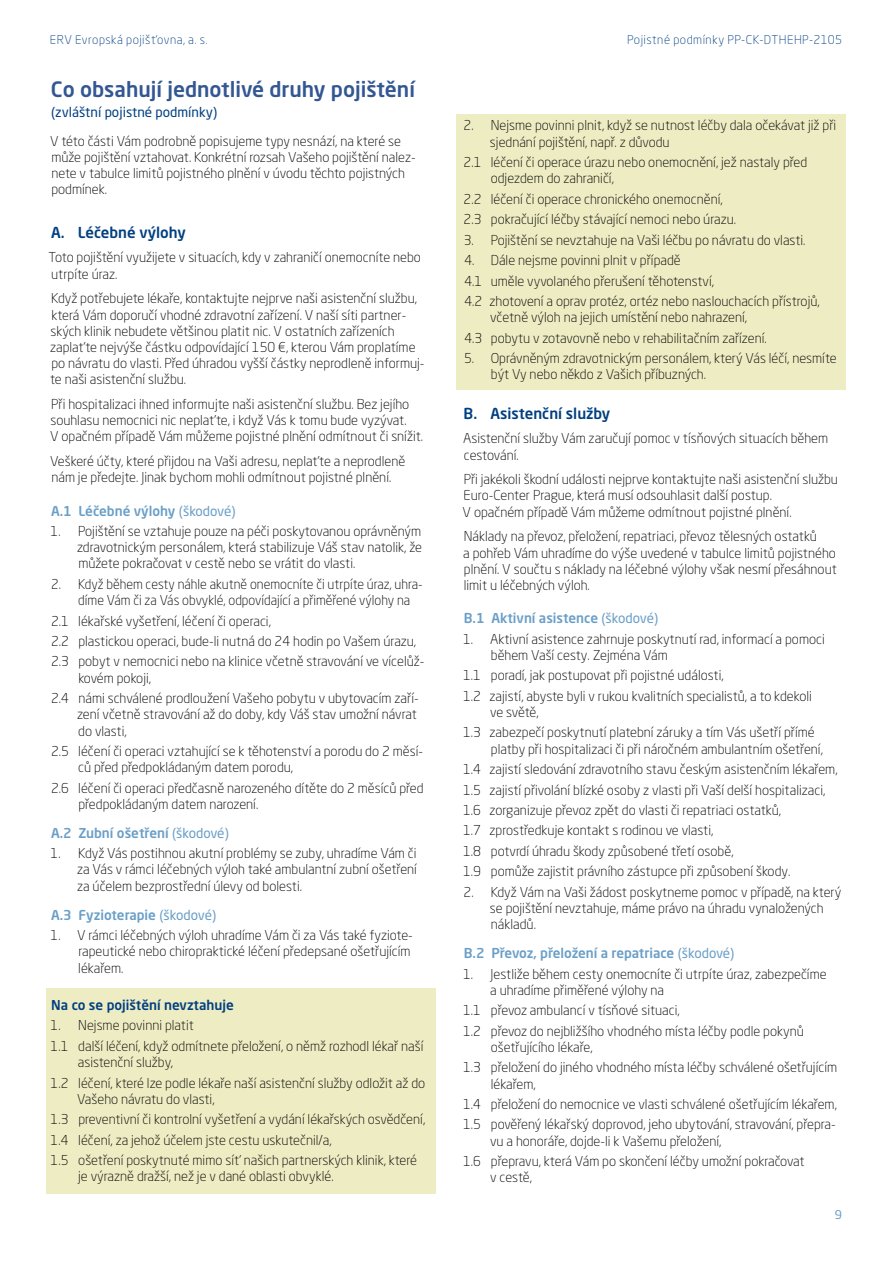
<style>
.page{position:relative;width:893px;height:1263px;background:#fff}
.page>*{position:absolute;margin:0;border:0;box-sizing:border-box;transform-origin:0 0}
.t1{font:500 21px "Neo Sans Pro";color:#335793}
.t2{font:500 15px "Neo Sans Pro";color:#003f81}
.t3{font:300 13.5px/16.2px "Neo Sans Pro";color:#000}
.t4{font:500 13.5px "Neo Sans Pro";color:#6a9fc7}
.t5{font:13.5px "Neo Sans Pro";color:#003f81}
.t6{font:500 13.5px "Neo Sans Pro";color:#003f81}
.t7{font:300 12px "Neo Sans Pro";letter-spacing:.04em;color:#003f81}
.t8{font:12px "Neo Sans Pro";color:#6a9fc7}
.s1{font-weight:400}
</style>
<div class="page">
<div style="left:456px;top:114px;width:390px;height:276px;background:#eeecc3"></div>
<div style="left:46px;top:988px;width:389px;height:206px;background:#eeecc3"></div>
<p class="t7" style="left:50px;top:32px;width:159px">ERV Evropská pojišťovna, a. s.</p>
<h1 class="t1" style="left:51px;top:76px;width:366px">Co obsahují jednotlivé druhy pojištění</h1>
<p class="t5" style="left:51px;top:103px;width:168px">(zvláštní pojistné podmínky)</p>
<p class="t3" style="left:50px;top:132px;width:367px">V této části Vám podrobně popisujeme typy nesnází, na které se může pojištění vztahovat. Konkrétní rozsah Vašeho pojištění nalez&shy;nete v tabulce limitů pojistného plnění v úvodu těchto pojistných podmínek.</p>
<p class="t2" style="left:51px;top:223px;width:136px">A. Léčebné výlohy</p>
<p class="t3" style="left:49px;top:249px;width:374px">Toto pojištění využijete v situacích, kdy v zahraničí onemocníte nebo utrpíte úraz.</p>
<p class="t3" style="left:50px;top:290px;width:376px">Když potřebujete lékaře, kontaktujte nejprve naši asistenční službu, která Vám doporučí vhodné zdravotní zařízení. V naší síti partner&shy;ských klinik nebudete většinou platit nic. V ostatních zařízeních zaplaťte nejvýše částku odpovídající 150 €, kterou Vám proplatíme po návratu do vlasti. Před úhradou vyšší částky neprodleně informuj&shy;te naši asistenční službu.</p>
<p class="t3" style="left:50px;top:396px;width:375px">Při hospitalizaci ihned informujte naši asistenční službu. Bez jejího souhlasu nemocnici nic neplaťte, i když Vás k tomu bude vyzývat.<br>V opačném případě Vám můžeme pojistné plnění odmítnout či snížit.</p>
<p class="t3" style="left:50px;top:453px;width:357px">Veškeré účty, které přijdou na Vaši adresu, neplaťte a neprodleně nám je předejte. Jinak bychom mohli odmítnout pojistné plnění.</p>
<p class="t4" style="left:51px;top:502px;width:186px">A.1 Léčebné výlohy <span class="s1">(škodové)</span></p>
<p class="t3" style="left:77px;top:523px;width:346px;text-align:justify;text-indent:-27px">1. Pojištění se vztahuje pouze na péči poskytovanou oprávněným zdravotnickým personálem, která stabilizuje Váš stav natolik, že můžete pokračovat v cestě nebo se vrátit do vlasti.</p>
<p class="t3" style="left:78px;top:576px;width:346px;text-indent:-27px">2. Když během cesty náhle akutně onemocníte či utrpíte úraz, uhra&shy;díme Vám či za Vás obvyklé, odpovídající a přiměřené výlohy na</p>
<p class="t3" style="left:51px;top:610px;width:375px;line-height:20.4px">2.1 lékařské vyšetření, léčení či operaci,<br>2.2 plastickou operaci, bude-li nutná do 24 hodin po Vašem úrazu,<br>2.3 pobyt v nemocnici nebo na klinice včetně stravování ve vícelůž-</p>
<p class="t3" style="left:51px;top:667px;width:369px;line-height:20.4px;text-indent:27px">kovém pokoji,<br>2.4 námi schválené prodloužení Vašeho pobytu v ubytovacím zaří-</p>
<p class="t3" style="left:77px;top:706px;width:341px">zení včetně stravování až do doby, kdy Váš stav umožní návrat do vlasti,</p>
<p class="t3" style="left:78px;top:743px;width:346px;text-indent:-27px">2.5 léčení či operaci vztahující se k těhotenství a porodu do 2 měsí&shy;ců před předpokládaným datem porodu,</p>
<p class="t3" style="left:78px;top:779px;width:347px;text-indent:-27px">2.6 léčení či operaci předčasně narozeného dítěte do 2 měsíců před předpokládaným datem narození.</p>
<p class="t4" style="left:51px;top:824px;width:179px">A.2 Zubní ošetření <span class="s1">(škodové)</span></p>
<p class="t3" style="left:77px;top:845px;width:341px;text-align:justify;text-indent:-27px">1. Když Vás postihnou akutní problémy se zuby, uhradíme Vám či za Vás v rámci léčebných výloh také ambulantní zubní ošetření za účelem bezprostřední úlevy od bolesti.</p>
<p class="t4" style="left:51px;top:906px;width:167px">A.3 Fyzioterapie <span class="s1">(škodové)</span></p>
<p class="t3" style="left:78px;top:927px;width:336px;text-indent:-28px">1. V rámci léčebných výloh uhradíme Vám či za Vás také fyziote&shy;rapeutické nebo chiropraktické léčení předepsané ošetřujícím lékařem.</p>
<p class="t6" style="left:51px;top:996px;width:184px">Na co se pojištění nevztahuje</p>
<p class="t3" style="left:51px;top:1015px;width:374px;line-height:20.4px">1. Nejsme povinni platit<br>1.1 další léčení, když odmítnete přeložení, o němž rozhodl lékař naší</p>
<p class="t3" style="left:51px;top:1052px;width:376px;line-height:20.4px;text-indent:27px">asistenční služby,<br>1.2 léčení, které lze podle lékaře naší asistenční služby odložit až do</p>
<p class="t3" style="left:51px;top:1088px;width:376px;line-height:20.4px;text-indent:27px">Vašeho návratu do vlasti,<br>1.3 preventivní či kontrolní vyšetření a vydání lékařských osvědčení, 1.4 léčení, za jehož účelem jste cestu uskutečnil/a,<br>1.5 ošetření poskytnuté mimo síť našich partnerských klinik, které</p>
<p class="t3" style="left:78px;top:1168px;width:257px">je výrazně dražší, než je v dané oblasti obvyklé.</p>
<p class="t7" style="left:627px;top:32px;width:216px">Pojistné podmínky PP-CK-DTHEHP-2105</p>
<p class="t3" style="left:490px;top:117px;width:348px;text-indent:-26px">2. Nejsme povinni plnit, když se nutnost léčby dala očekávat již při sjednání pojištění, např. z důvodu</p>
<p class="t3" style="left:491px;top:154px;width:318px;text-indent:-27px">2.1 léčení či operace úrazu nebo onemocnění, jež nastaly před odjezdem do zahraničí,</p>
<p class="t3" style="left:464px;top:189px;width:274px;line-height:20.4px">2.2 léčení či operace chronického onemocnění,<br>2.3 pokračující léčby stávající nemoci nebo úrazu.</p>
<p class="t3" style="left:464px;top:232px;width:343px">3. Pojištění se nevztahuje na Vaši léčbu po návratu do vlasti.</p>
<p class="t3" style="left:464px;top:250px;width:357px;line-height:20.4px">4. Dále nejsme povinni plnit v případě<br>4.1 uměle vyvolaného přerušení těhotenství,<br>4.2 zhotovení a oprav protéz, ortéz nebo naslouchacích přístrojů,</p>
<p class="t3" style="left:464px;top:307px;width:304px;line-height:20.4px;text-align:center">včetně výloh na jejich umístění nebo nahrazení,<br>4.3 pobytu v zotavovně nebo v rehabilitačním zařízení.</p>
<p class="t3" style="left:491px;top:350px;width:347px;text-indent:-27px">5. Oprávněným zdravotnickým personálem, který Vás léčí, nesmíte být Vy nebo někdo z Vašich příbuzných.</p>
<p class="t2" style="left:464px;top:404px;width:148px">B. Asistenční služby</p>
<p class="t3" style="left:463px;top:430px;width:367px">Asistenční služby Vám zaručují pomoc v tísňových situacích během cestování.</p>
<p class="t3" style="left:463px;top:471px;width:377px">Při jakékoli škodní události nejprve kontaktujte naši asistenční službu<br>Euro-Center Prague, která musí odsouhlasit další postup.<br>V opačném případě Vám můžeme odmítnout pojistné plnění.</p>
<p class="t3" style="left:463px;top:528px;width:375px">Náklady na převoz, přeložení, repatriaci, převoz tělesných ostatků<br>a pohřeb Vám uhradíme do výše uvedené v tabulce limitů pojistného plnění. V součtu s náklady na léčebné výlohy však nesmí přesáhnout limit u léčebných výloh.</p>
<p class="t4" style="left:464px;top:610px;width:196px">B.1 Aktivní asistence <span class="s1">(škodové)</span></p>
<p class="t3" style="left:491px;top:630px;width:335px;text-indent:-28px">1. Aktivní asistence zahrnuje poskytnutí rad, informací a pomoci během Vaší cesty. Zejména Vám</p>
<p class="t3" style="left:463px;top:665px;width:350px;line-height:20.4px">1.1 poradí, jak postupovat při pojistné události,<br>1.2 zajistí, abyste byli v rukou kvalitních specialistů, a to kdekoli</p>
<p class="t3" style="left:463px;top:702px;width:353px;line-height:20.4px;text-indent:27px">ve světě,<br>1.3 zabezpečí poskytnutí platební záruky a tím Vás ušetří přímé</p>
<p class="t3" style="left:463px;top:738px;width:376px;line-height:20.4px;text-indent:28px">platby při hospitalizaci či při náročném ambulantním ošetření, 1.4 zajistí sledování zdravotního stavu českým asistenčním lékařem, 1.5 zajistí přivolání blízké osoby z vlasti při Vaší delší hospitalizaci, 1.6 zorganizuje převoz zpět do vlasti či repatriaci ostatků,<br>1.7 zprostředkuje kontakt s rodinou ve vlasti,<br>1.8 potvrdí úhradu škody způsobené třetí osobě,<br>1.9 pomůže zajistit právního zástupce při způsobení škody.</p>
<p class="t3" style="left:490px;top:884px;width:353px;text-indent:-26px">2. Když Vám na Vaši žádost poskytneme pomoc v případě, na který se pojištění nevztahuje, máme právo na úhradu vynaložených nákladů.</p>
<p class="t4" style="left:464px;top:945px;width:272px">B.2 Převoz, přeložení a repatriace <span class="s1">(škodové)</span></p>
<p class="t3" style="left:490px;top:965px;width:338px;text-indent:-27px">1. Jestliže během cesty onemocníte či utrpíte úraz, zabezpečíme a uhradíme přiměřené výlohy na</p>
<p class="t3" style="left:463px;top:1000px;width:342px;line-height:20.4px">1.1 převoz ambulancí v tísňové situaci,<br>1.2 převoz do nejbližšího vhodného místa léčby podle pokynů</p>
<p class="t3" style="left:463px;top:1037px;width:376px;line-height:20.4px;text-indent:28px">ošetřujícího lékaře,<br>1.3 přeložení do jiného vhodného místa léčby schválené ošetřujícím</p>
<p class="t3" style="left:463px;top:1073px;width:375px;line-height:20.4px;text-indent:28px">lékařem,<br>1.4 přeložení do nemocnice ve vlasti schválené ošetřujícím lékařem,<br>1.5 pověřený lékařský doprovod, jeho ubytování, stravování, přepra-</p>
<p class="t3" style="left:463px;top:1130px;width:343px;line-height:20.4px;text-indent:27px">vu a honoráře, dojde-li k Vašemu přeložení,<br>1.6 přepravu, která Vám po skončení léčby umožní pokračovat</p>
<p class="t3" style="left:490px;top:1169px;width:43px">v cestě,</p>
<p class="t8" style="left:835px;top:1207px;width:9px">9</p>
</div>
